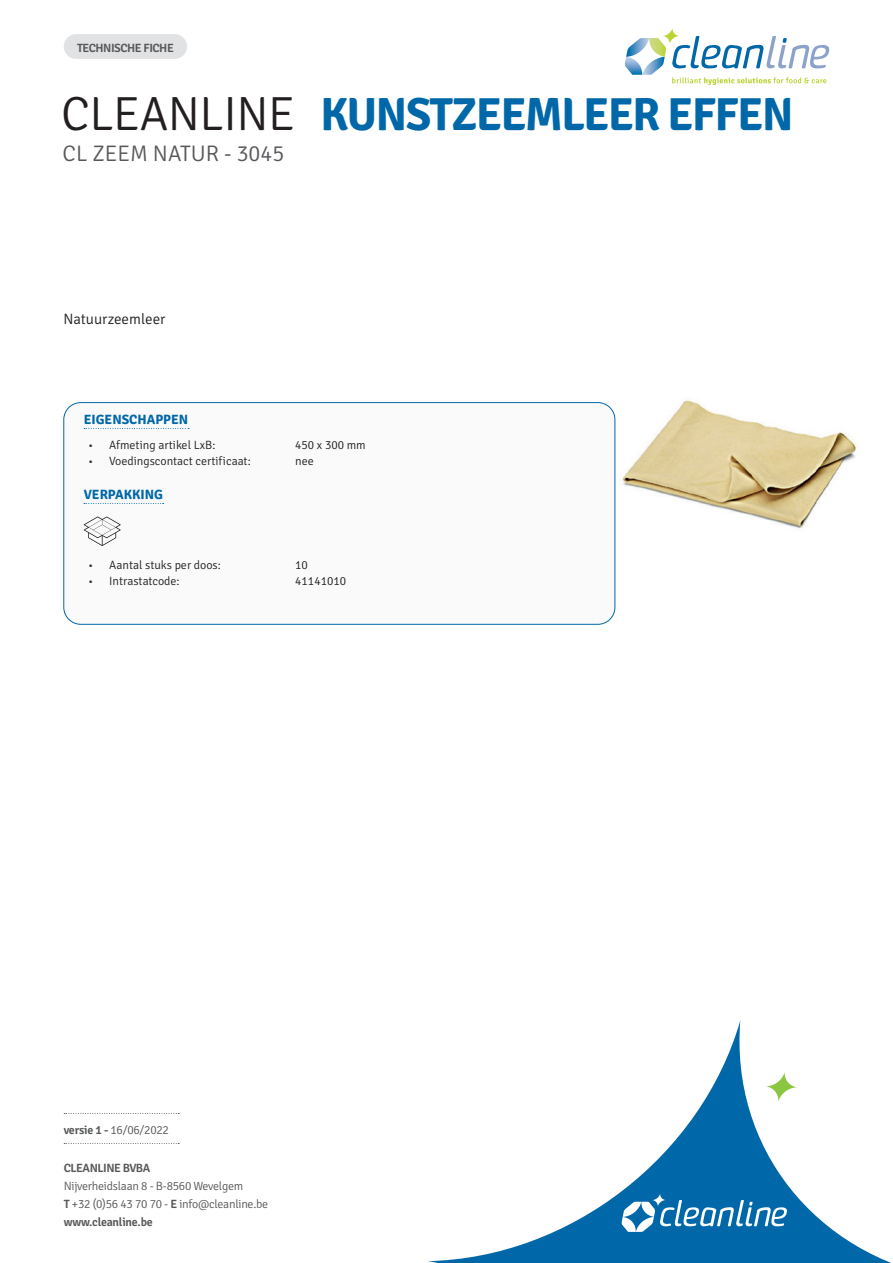
<style>
.page{position:relative;width:893px;height:1263px;background:#fff}
.page>*{position:absolute;margin:0;border:0;box-sizing:border-box;transform-origin:0 0}
.t1{font:300 48px "Signika";letter-spacing:-.01em;color:#231f20}
.Artikelnaam{font:700 46.5px "Signika";letter-spacing:-.03em;color:#0068a9}
.Productomschrijving{font:300 22.5px "Signika";color:#57585a}
.Body_intro{font:300 15px "Signika";color:#231f20}
.Alinea_titels{font:700 13.5px "Signika";color:#0068a9}
.t2{font:300 12px "Signika";color:#231f20}
.t3{font:300 12px/18px "Signika";letter-spacing:-.02em;color:#57585a}
.t4{font:600 12px "Signika";letter-spacing:-.04em;color:#57585a}
.s1{font-weight:600}
</style>
<div class="page">
<svg style="left:64px;top:1143px;width:115px;height:1px"></svg>
<svg style="left:64px;top:1113px;width:115px;height:1px"></svg>
<svg style="left:428px;top:1021px;width:463px;height:242px"></svg>
<svg style="left:766px;top:1072px;width:31px;height:29px"></svg>
<svg style="left:621px;top:1194px;width:166px;height:38px"></svg>
<svg style="left:625px;top:28px;width:205px;height:57px"></svg>
<img style="left:605px;top:399px;width:252px;height:133px">
<div style="left:64px;top:34px;width:123px;height:25px;background:#e1e2e4;border-radius:12px"></div>
<div style="left:64px;top:403px;width:551px;height:221px;background:#fafafa;border-radius:17px"></div>
<div style="left:63px;top:402px;width:552px;height:223px;border:1px solid #0068a9;border-radius:17px"></div>
<svg style="left:84px;top:428px;width:105px;height:1px"></svg>
<svg style="left:84px;top:503px;width:80px;height:1px"></svg>
<svg style="left:84px;top:516px;width:37px;height:30px"></svg>
<p class="t4" style="left:77px;top:41px;width:98px">TECHNISCHE FICHE</p>
<h1 class="t1" style="left:61px;top:88px;width:236px">CLEANLINE</h1>
<p class="Productomschrijving" style="left:63px;top:142px;width:223px">CL ZEEM NATUR - 3045</p>
<p class="Artikelnaam" style="left:321px;top:86px;width:474px">KUNSTZEEMLEER EFFEN</p>
<p class="Body_intro" style="left:63px;top:310px;width:104px">Natuurzeemleer</p>
<p class="Alinea_titels" style="left:84px;top:411px;width:106px">EIGENSCHAPPEN</p>
<p class="t2" style="left:88px;top:438px;width:129px">• Afmeting artikel LxB:</p>
<p class="t2" style="left:295px;top:438px;width:72px">450 x 300 mm</p>
<p class="t2" style="left:88px;top:455px;width:164px">• Voedingscontact certificaat:</p>
<p class="t2" style="left:295px;top:455px;width:20px">nee</p>
<p class="Alinea_titels" style="left:84px;top:486px;width:81px">VERPAKKING</p>
<p class="t2" style="left:88px;top:558px;width:134px">• Aantal stuks per doos:</p>
<p class="t2" style="left:295px;top:558px;width:14px">10</p>
<p class="t2" style="left:88px;top:575px;width:93px">• Intrastatcode:</p>
<p class="t2" style="left:295px;top:575px;width:52px">41141010</p>
<p class="t3" style="left:64px;top:1121px;width:107px"><span class="s1">versie 1 -</span> 16/06/2022</p>
<p class="t4" style="left:64px;top:1161px;width:88px">CLEANLINE BVBA</p>
<p class="t3" style="left:64px;top:1177px;width:206px">Nijverheidslaan 8 - B-8560 Wevelgem<br><span class="s1">T</span> +32 (0)56 43 70 70 - <span class="s1">E</span> info@cleanline.be <span class="s1">www.cleanline.be</span></p>
</div>
